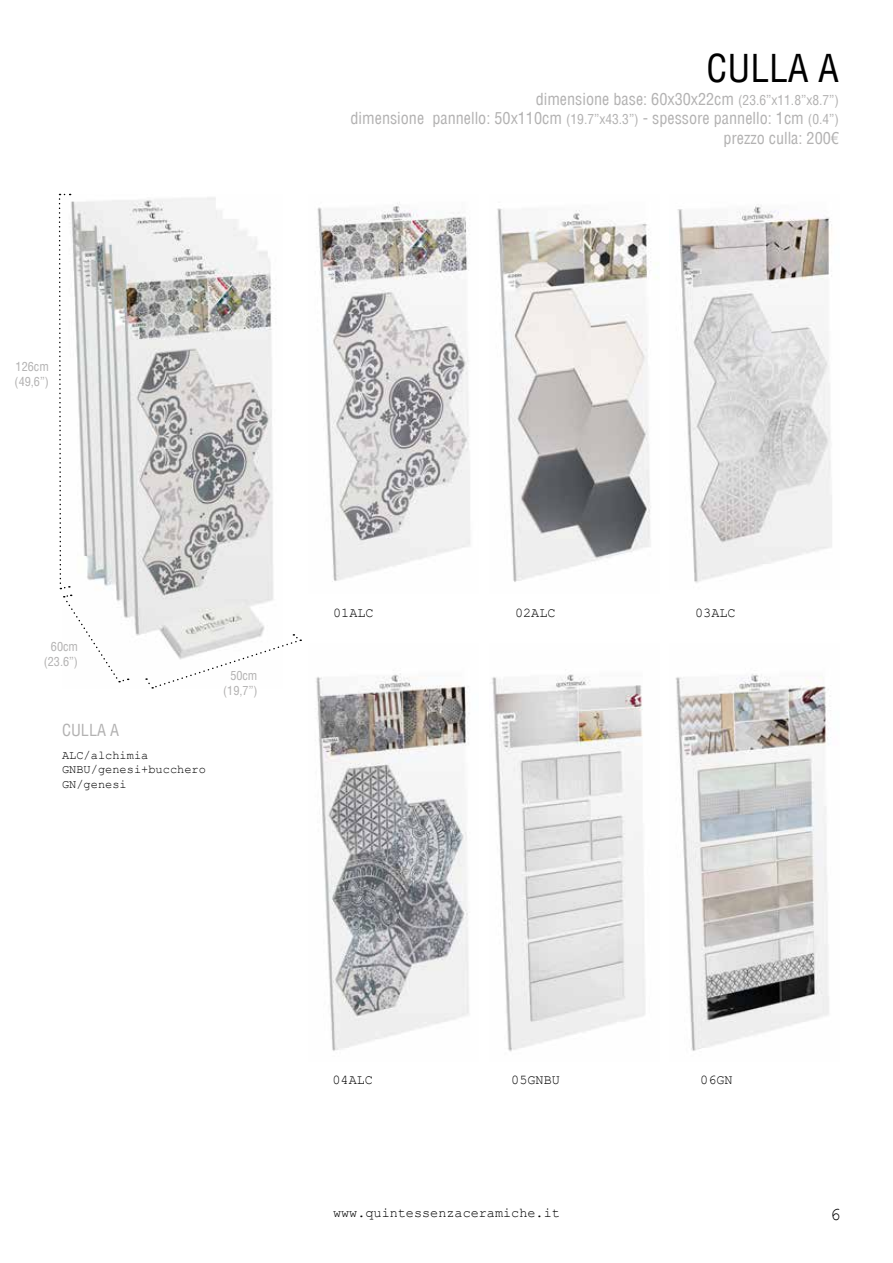
<style>
.page{position:relative;width:893px;height:1263px;background:#fff}
.page>*{position:absolute;margin:0;border:0;box-sizing:border-box;transform-origin:0 0}
.t1{font:condensed 37.5px "Helvetica LT";color:#000}
.t2{font:18px "Courier New";color:#000}
.t3{font:condensed 16.2px/19.5px "Helvetica LT";color:#b3b2b2;text-align:right}
.t4{font:13.5px "Courier New";color:#000}
.t5{font:condensed 12.15px/14.7px "Helvetica LT";color:#b3b2b2;text-align:center}
.t6{font:12px/14.4px "Courier New";color:#000}
.s1{font-size:13.5px}
</style>
<div class="page">
<img style="left:316px;top:673px;width:154px;height:378px">
<img style="left:492px;top:674px;width:153px;height:378px">
<img style="left:677px;top:204px;width:155px;height:379px">
<img style="left:675px;top:674px;width:156px;height:377px">
<img style="left:70px;top:194px;width:205px;height:486px">
<img style="left:497px;top:208px;width:154px;height:374px">
<img style="left:317px;top:202px;width:153px;height:380px">
<svg style="left:58px;top:194px;width:13px;height:395px"></svg>
<svg style="left:63px;top:595px;width:66px;height:88px"></svg>
<svg style="left:145px;top:634px;width:156px;height:55px"></svg>
<p class="t5" style="left:15px;top:359px;width:36px;text-align:left">126cm (49,6”)</p>
<h1 class="t1" style="left:707px;top:45px;width:134px">CULLA A</h1>
<p class="t3" style="left:350px;top:89px;width:490px">dimensione base: 60x30x22cm <span class="s1">(23.6”x11.8”x8.7”)<br></span>dimensione pannello: 50x110cm <span class="s1">(19.7”x43.3”)</span> - spessore pannello: 1cm <span class="s1">(0.4”) </span>prezzo culla: 200€</p>
<p class="t5" style="left:44px;top:639px;width:36px">60cm (23.6”)</p>
<p class="t3" style="left:62px;top:720px;width:59px">CULLA A</p>
<p class="t6" style="left:62px;top:747px;width:146px">ALC/alchimia<br>GNBU/genesi+bucchero<br>GN/genesi</p>
<p class="t5" style="left:223px;top:668px;width:36px">50cm (19,7”)</p>
<p class="t4" style="left:333px;top:604px;width:42px">01ALC</p>
<p class="t4" style="left:695px;top:604px;width:42px">03ALC</p>
<p class="t4" style="left:515px;top:604px;width:42px">02ALC</p>
<p class="t4" style="left:333px;top:1072px;width:42px">04ALC</p>
<p class="t4" style="left:511px;top:1072px;width:50px">05GNBU</p>
<p class="t4" style="left:333px;top:1205px;width:228px">www.quintessenzaceramiche.it</p>
<p class="t4" style="left:700px;top:1072px;width:34px">06GN</p>
<p class="t2" style="left:830px;top:1203px;width:12px">6</p>
</div>
